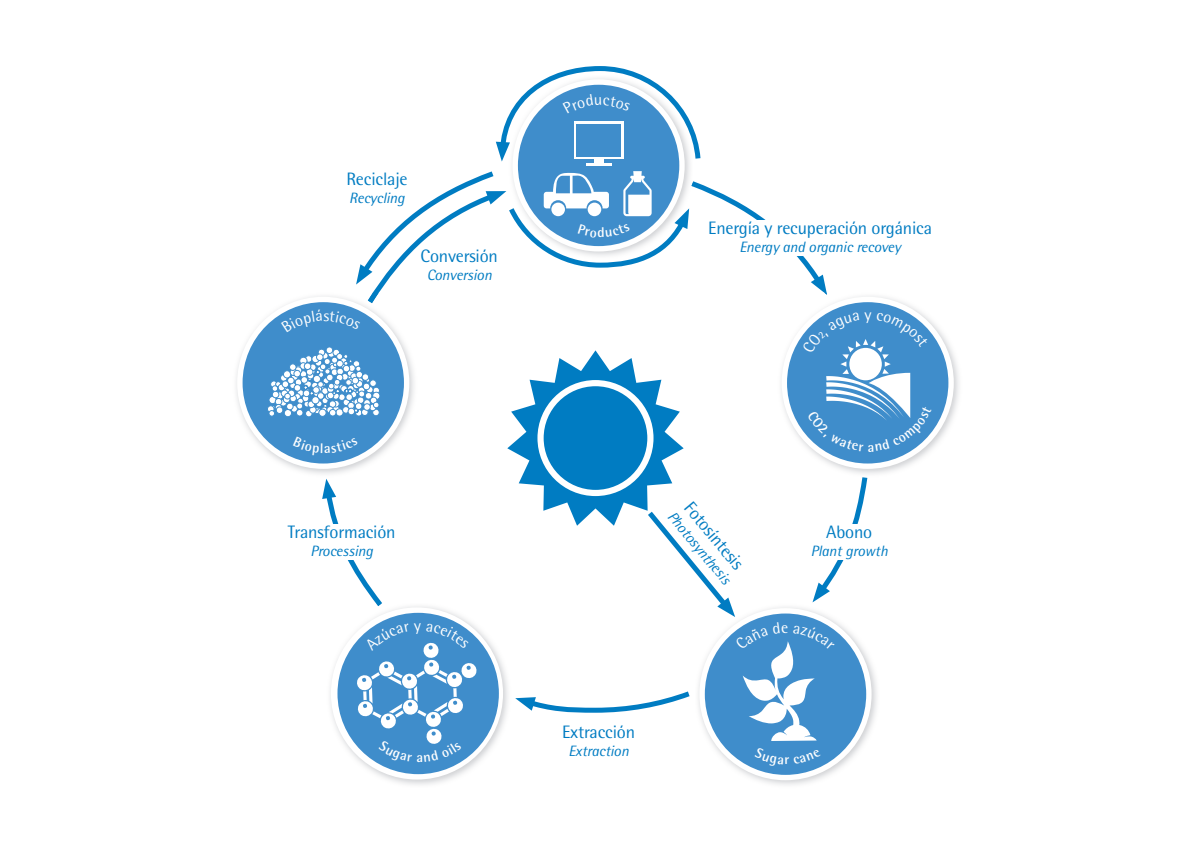
<style>
.page{position:relative;width:1191px;height:842px;background:#fff}
.page>*{position:absolute;margin:0;border:0;box-sizing:border-box;transform-origin:0 0}
.t1{font:18px "Rotis Semi Sans";letter-spacing:-.01em;color:#007cc2}
.t2{font:16px "Rotis Semi Sans";color:#fff}
.t3{font:italic 15px "Rotis Semi Sans";letter-spacing:-.01em;color:#007cc2}
.t4{font:700 14px "Rotis Semi Sans";color:#fff}
</style>
<div class="page">
<img style="left:330px;top:606px;width:177px;height:179px">
<svg style="left:322px;top:479px;width:60px;height:127px"></svg>
<div style="left:331px;top:607px;width:172px;height:172px;background:#fff;border-radius:50%"></div>
<div style="left:337px;top:613px;width:162px;height:161px;background:#3f8dcb;border-radius:50%"></div>
<img style="left:236px;top:296px;width:178px;height:178px">
<div style="left:237px;top:297px;width:172px;height:172px;background:#fff;border-radius:50%"></div>
<div style="left:242px;top:302px;width:162px;height:161px;background:#3f8dcb;border-radius:50%"></div>
<img style="left:848px;top:296px;width:111px;height:153px">
<div style="left:781px;top:297px;width:172px;height:172px;background:#fff;border-radius:50%"></div>
<div style="left:787px;top:302px;width:161px;height:161px;background:#3f8dcb;border-radius:50%"></div>
<img style="left:711px;top:741px;width:153px;height:44px">
<div style="left:699px;top:608px;width:172px;height:172px;background:#fff;border-radius:50%"></div>
<div style="left:705px;top:613px;width:161px;height:162px;background:#3f8dcb;border-radius:50%"></div>
<div style="left:333px;top:349px;width:6px;height:7px;background:#4892cd;border-radius:50%"></div>
<div style="left:333px;top:349px;width:7px;height:7px;border:1px solid #3f8dcb;border-radius:50%"></div>
<div style="left:372px;top:392px;width:8px;height:8px;border:1px solid #3f8dcb;border-radius:50%"></div>
<div style="left:326px;top:347px;width:7px;height:6px;background:#fff;border-radius:50%"></div>
<div style="left:326px;top:347px;width:7px;height:7px;border:1px solid #3f8dcb;border-radius:50%"></div>
<div style="left:318px;top:349px;width:7px;height:7px;border:1px solid #3f8dcb;border-radius:50%"></div>
<div style="left:267px;top:406px;width:7px;height:6px;border:1px solid #3f8dcb;border-radius:50%"></div>
<svg style="left:269px;top:351px;width:110px;height:66px"></svg>
<div style="left:259px;top:524px;width:165px;height:36px;background:#fff"></div>
<svg style="left:355px;top:66px;width:472px;height:237px"></svg>
<svg style="left:507px;top:312px;width:424px;height:429px"></svg>
<svg style="left:356px;top:623px;width:121px;height:139px"></svg>
<p class="t1" style="left:346px;top:168px;width:63px">Reciclaje</p>
<p class="t3" style="left:349px;top:189px;width:57px">Recycling</p>
<p class="t1" style="left:420px;top:245px;width:79px">Conversión</p>
<p class="t3" style="left:427px;top:266px;width:67px">Conversion</p>
<p class="t1" style="left:708px;top:217px;width:225px">Energía y recuperación orgánica</p>
<p class="t3" style="left:739px;top:238px;width:163px">Energy and organic recovey</p>
<p class="t2" style="left:864px;top:305px;width:9px">y</p>
<p class="t1" style="left:288px;top:521px;width:109px">Transformación</p>
<p class="t3" style="left:310px;top:542px;width:64px">Processing</p>
<p class="t4" style="left:416px;top:749px;width:8px">a</p>
<p class="t1" style="left:696px;top:498px;width:83px;rotate:50deg">Fotosíntesis</p>
<p class="t3" style="left:677px;top:507px;width:91px;rotate:50deg">Photosynthesis</p>
<p class="t1" style="left:562px;top:721px;width:75px">Extracción</p>
<p class="t3" style="left:568px;top:742px;width:62px">Extraction</p>
<p class="t1" style="left:826px;top:521px;width:48px">Abono</p>
<p class="t3" style="left:811px;top:542px;width:78px">Plant growth</p>
</div>
